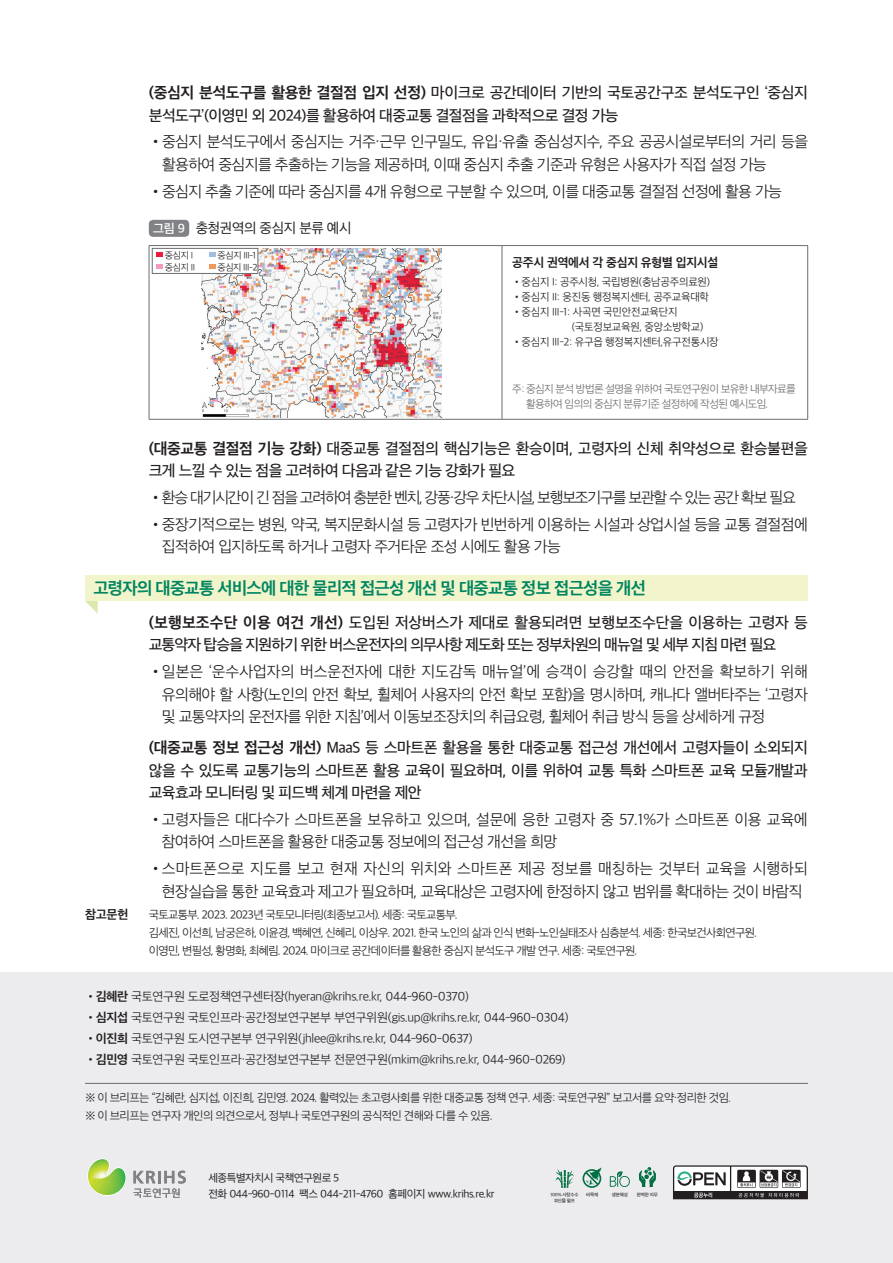
<style>
.page{position:relative;width:893px;height:1263px;background:#fff}
.page>*{position:absolute;margin:0;border:0;box-sizing:border-box;transform-origin:0 0}
.t1{font:16.5px "SD Gothic Neoa g Bd";letter-spacing:-.04em;color:#008561}
.t2{font:15px/22.5px "SD Gothic Neoa c Lt";letter-spacing:-.04em;color:#231f20}
.t3{font:15px/22.5px "SD Gothic Neoa e Md";letter-spacing:-.035em;color:#231f20}
.t4{font:15px/22.5px "SD Gothic Neoa e Md";letter-spacing:-.06em;color:#231f20}
.t5{font:15px/22.5px "SD Gothic Neoa c Lt";letter-spacing:-.015em;color:#231f20}
.t6{font:15px "SD Gothic Neoa c Lt";letter-spacing:-.08em;color:#231f20}
.t7{font:13.5px "SD Gothic Neoa d Rg";letter-spacing:-.025em;color:#231f20}
.t8{font:12px "SD Gothic Neoa c Lt";letter-spacing:-.025em;color:#231f20}
.t9{font:12px "SD Gothic Neoa g Bd";letter-spacing:-.02em;color:#231f20}
.t10{font:11.25px/18px "SD Gothic Neoa c Lt";letter-spacing:-.06em;color:#231f20}
.t11{font:10.5px/15px "SD Gothic Neoa c Lt";letter-spacing:-.02em;color:#231f20}
.t12{font:10.5px/15.9px "SD Gothic Neoa d Rg";letter-spacing:-.04em;color:#231f20}
.t13{font:10.5px/15px "SD Gothic Neoa c Lt";letter-spacing:-.06em;color:#6c6d70}
.t14{font:9px/12px "SD Gothic Neoa c Lt";letter-spacing:-.04em;color:#231f20}
.t15{font:4.5px/6px "SD Gothic Neoa e Md";letter-spacing:-.04em;color:#231f20;text-align:center}
.s1{font-family:"SD Gothic Neoa g Bd"}
.s2{font-family:"SD Gothic Neoa f Sm";font-size:12px;color:#fff}
</style>
<div class="page">
<div style="left:0;top:973px;width:893px;height:290px;background:#ececee"></div>
<svg style="left:673px;top:1165px;width:135px;height:34px;background:#949494"></svg>
<svg style="left:87px;top:1158px;width:99px;height:40px"></svg>
<hr style="left:85px;top:1083px;width:723px;height:1px;background:#6c6d70">
<svg style="left:555px;top:1169px;width:19px;height:19px"></svg>
<svg style="left:582px;top:1167px;width:20px;height:21px"></svg>
<svg style="left:610px;top:1171px;width:20px;height:16px"></svg>
<svg style="left:639px;top:1167px;width:17px;height:20px"></svg>
<svg style="left:85px;top:601px;width:13px;height:13px"></svg>
<div style="left:85px;top:575px;width:723px;height:26px;background:#f2f5cb"></div>
<div style="left:149px;top:220px;width:40px;height:17px;background:#808285;border-radius:4px"></div>
<hr style="left:149px;top:245px;width:353px;height:1px;background:#6c6d70">
<hr style="left:149px;top:246px;width:1px;height:173px;background:#6c6d70">
<hr style="left:502px;top:245px;width:306px;height:1px;background:#6c6d70">
<hr style="left:502px;top:246px;width:1px;height:173px;background:#6c6d70">
<hr style="left:807px;top:246px;width:1px;height:173px;background:#6c6d70">
<hr style="left:149px;top:419px;width:353px;height:1px;background:#6c6d70">
<hr style="left:502px;top:419px;width:306px;height:1px;background:#6c6d70">
<img style="left:202px;top:248px;width:239px;height:169px">
<div style="left:152px;top:248px;width:106px;height:25px;background:#fff"></div>
<svg style="left:157px;top:253px;width:6px;height:4px"></svg>
<svg style="left:157px;top:265px;width:6px;height:4px"></svg>
<svg style="left:209px;top:253px;width:7px;height:4px"></svg>
<svg style="left:209px;top:265px;width:7px;height:4px"></svg>
<div style="left:152px;top:248px;width:106px;height:26px;border:1px solid #6c6d70"></div>
<p class="t3" style="left:149px;top:81px;width:661px"><span class="s1">(중심지 분석도구를 활용한 결절점 입지 선정)</span> 마이크로 공간데이터 기반의 국토공간구조 분석도구인 ‘중심지 분석도구’(이영민 외 2024)를 활용하여 대중교통 결절점을 과학적으로 결정 가능</p>
<p class="t2" style="left:162px;top:131px;width:648px;text-indent:-13px">•중심지 분석도구에서 중심지는 거주·근무 인구밀도, 유입·유출 중심성지수, 주요 공공시설로부터의 거리 등을 활용하여 중심지를 추출하는 기능을 제공하며, 이때 중심지 추출 기준과 유형은 사용자가 직접 설정 가능</p>
<p class="t2" style="left:149px;top:180px;width:635px">•중심지 추출 기준에 따라 중심지를 4개 유형으로 구분할 수 있으며, 이를 대중교통 결절점 선정에 활용 가능</p>
<p class="t7" style="left:153px;top:222px;width:200px"><span class="s2">그림 9</span> 충청권역의 중심지 분류 예시</p>
<p class="t14" style="left:165px;top:249px;width:32px">중심지 I 중심지 II</p>
<p class="t14" style="left:217px;top:249px;width:42px">중심지 III-1 중심지 III-2</p>
<p class="t9" style="left:512px;top:256px;width:208px">공주시 권역에서 각 중심지 유형별 입지시설</p>
<p class="t11" style="left:512px;top:275px;width:199px">•중심지 I: 공주시청, 국립병원(충남공주의료원)</p>
<p class="t11" style="left:512px;top:290px;width:198px">•중심지 II: 웅진동 행정복지센터, 공주교육대학</p>
<p class="t11" style="left:572px;top:305px;width:133px;text-indent:-60px">•중심지 III-1: 사곡면 국민안전교육단지 (국토정보교육원, 중앙소방학교)</p>
<p class="t11" style="left:512px;top:335px;width:208px">•중심지 III-2: 유구읍 행정복지센터,유구전통시장</p>
<p class="t13" style="left:526px;top:381px;width:271px;text-indent:-14px">주: 중심지 분석 방법론 설명을 위하여 국토연구원이 보유한 내부자료를 활용하여 임의의 중심지 분류기준 설정하에 작성된 예시도임.</p>
<p class="t3" style="left:149px;top:437px;width:661px"><span class="s1">(대중교통 결절점 기능 강화)</span> 대중교통 결절점의 핵심기능은 환승이며, 고령자의 신체 취약성으로 환승불편을 크게 느낄 수 있는 점을 고려하여 다음과 같은 기능 강화가 필요</p>
<p class="t6" style="left:149px;top:490px;width:649px">•환승 대기시간이 긴 점을 고려하여 충분한 벤치, 강풍·강우 차단시설, 보행보조기구를 보관할 수 있는 공간 확보 필요</p>
<p class="t2" style="left:162px;top:513px;width:647px;text-indent:-13px">•중장기적으로는 병원, 약국, 복지문화시설 등 고령자가 빈번하게 이용하는 시설과 상업시설 등을 교통 결절점에 집적하여 입지하도록 하거나 고령자 주거타운 조성 시에도 활용 가능</p>
<p class="t1" style="left:93px;top:579px;width:554px">고령자의 대중교통 서비스에 대한 물리적 접근성 개선 및 대중교통 정보 접근성을 개선</p>
<p class="t4" style="left:149px;top:611px;width:661px"><span class="s1">(보행보조수단 이용 여건 개선)</span> 도입된 저상버스가 제대로 활용되려면 보행보조수단을 이용하는 고령자 등 교통약자 탑승을 지원하기 위한 버스운전자의 의무사항 제도화 또는 정부차원의 매뉴얼 및 세부 지침 마련 필요</p>
<p class="t2" style="left:162px;top:660px;width:647px;text-align:justify;text-indent:-13px">•일본은 ‘운수사업자의 버스운전자에 대한 지도감독 매뉴얼’에 승객이 승강할 때의 안전을 확보하기 위해 유의해야 할 사항(노인의 안전 확보, 휠체어 사용자의 안전 확보 포함)을 명시하며, 캐나다 앨버타주는 ‘고령자 및 교통약자의 운전자를 위한 지침’에서 이동보조장치의 취급요령, 휠체어 취급 방식 등을 상세하게 규정</p>
<p class="t3" style="left:149px;top:736px;width:661px;text-align:justify"><span class="s1">(대중교통 정보 접근성 개선)</span> MaaS 등 스마트폰 활용을 통한 대중교통 접근성 개선에서 고령자들이 소외되지 않을 수 있도록 교통기능의 스마트폰 활용 교육이 필요하며, 이를 위하여 교통 특화 스마트폰 교육 모듈개발과 교육효과 모니터링 및 피드백 체계 마련을 제안</p>
<p class="t5" style="left:162px;top:808px;width:647px;text-indent:-13px">•고령자들은 대다수가 스마트폰을 보유하고 있으며, 설문에 응한 고령자 중 57.1%가 스마트폰 이용 교육에 참여하여 스마트폰을 활용한 대중교통 정보에의 접근성 개선을 희망</p>
<p class="t2" style="left:149px;top:857px;width:661px;text-align:center">•스마트폰으로 지도를 보고 현재 자신의 위치와 스마트폰 제공 정보를 매칭하는 것부터 교육을 시행하되 현장실습을 통한 교육효과 제고가 필요하며, 교육대상은 고령자에 한정하지 않고 범위를 확대하는 것이 바람직</p>
<p class="t9" style="left:85px;top:908px;width:45px">참고문헌</p>
<p class="t10" style="left:149px;top:905px;width:610px">국토교통부. 2023. 2023년 국토모니터링(최종보고서). 세종: 국토교통부.<br>김세진, 이선희, 남궁은하, 이윤경, 백혜연, 신혜리, 이상우. 2021. 한국 노인의 삶과 인식 변화-노인실태조사 심층분석. 세종: 한국보건사회연구원. 이영민, 변필성, 황명화, 최혜림. 2024. 마이크로 공간데이터를 활용한 중심지 분석도구 개발 연구. 세종: 국토연구원.</p>
<p class="t8" style="left:85px;top:991px;width:385px"><span class="s1">•김혜란</span> 국토연구원 도로정책연구센터장(hyeran@krihs.re.kr, 044-960-0370)</p>
<p class="t8" style="left:85px;top:1012px;width:485px"><span class="s1">•심지섭</span> 국토연구원 국토인프라・ 공간정보연구본부 부연구위원(gis.up@krihs.re.kr, 044-960-0304)</p>
<p class="t8" style="left:85px;top:1033px;width:389px"><span class="s1">•이진희</span> 국토연구원 도시연구본부 연구위원(jhlee@krihs.re.kr, 044-960-0637)</p>
<p class="t8" style="left:85px;top:1054px;width:482px"><span class="s1">•김민영</span> 국토연구원 국토인프라・ 공간정보연구본부 전문연구원(mkim@krihs.re.kr, 044-960-0269)</p>
<p class="t10" style="left:85px;top:1089px;width:647px">※ 이 브리프는 “김혜란, 심지섭, 이진희, 김민영. 2024. 활력있는 초고령사회를 위한 대중교통 정책 연구. 세종: 국토연구원” 보고서를 요약·정리한 것임. ※ 이 브리프는 연구자 개인의 의견으로서, 정부나 국토연구원의 공식적인 견해와 다를 수 있음.</p>
<p class="t12" style="left:208px;top:1169px;width:288px">세종특별자치시 국책연구원로 5<br>전화 044-960-0114 팩스 044-211-4760 홈페이지 www.krihs.re.kr</p>
<p class="t15" style="left:550px;top:1192px;width:30px">100% 사탕수수 부산물 펄프</p>
<p class="t15" style="left:586px;top:1192px;width:14px">비목재</p>
<p class="t15" style="left:612px;top:1192px;width:18px">생분해성</p>
<p class="t15" style="left:637px;top:1192px;width:23px">완벽한 의무</p>
</div>
